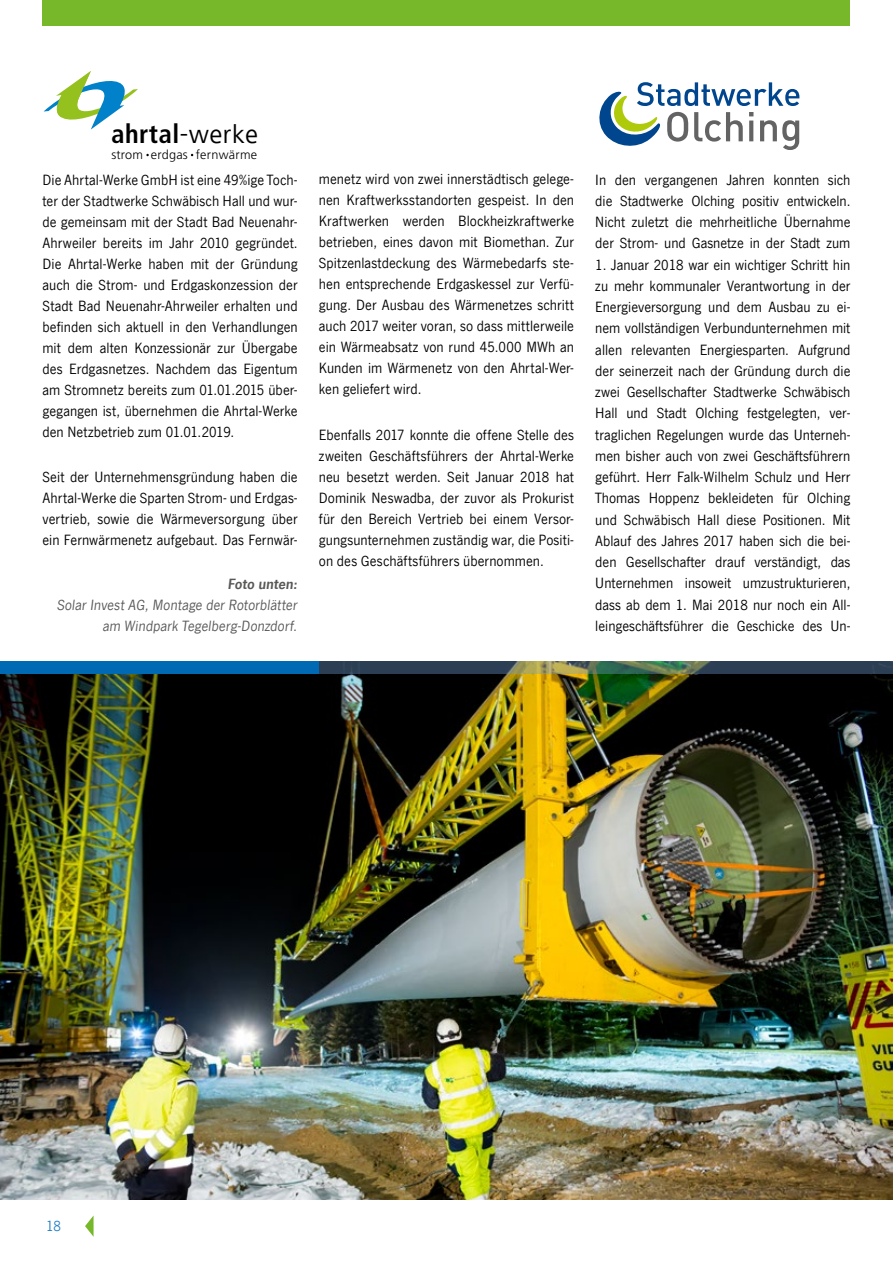
<style>
.page{position:relative;width:893px;height:1263px;background:#fff}
.page>*{position:absolute;margin:0;border:0;box-sizing:border-box;transform-origin:0 0}
.t1{font:700 condensed 26.25px "Frutiger";letter-spacing:.02em;color:#000}
.t2{font:15px/21px "News Gothic Com";color:#000;text-align:justify}
.t3{font:italic 15px/21px "News Gothic Com";letter-spacing:.005em;color:#575756;text-align:right}
.t4{font:italic 700 15px "News Gothic Com";color:#575756}
.t5{font:15px "News Gothic Com";color:#2581c4}
.t6{font:300 12.6px "Frutiger";letter-spacing:.02em;color:#000}
.s1{font-family:"Frutiger Next LT";font-weight:400;font-stretch:normal}
</style>
<div class="page">
<div style="left:43px;top:0;width:807px;height:26px;background:#76b82a"></div>
<svg style="left:85px;top:1215px;width:9px;height:22px"></svg>
<img style="left:0;top:674px;width:893px;height:525px">
<svg style="left:319px;top:661px;width:574px;height:13px;background:#415554"></svg>
<div style="left:0;top:661px;width:319px;height:13px;background:#0069b4"></div>
<svg style="left:43px;top:71px;width:95px;height:59px"></svg>
<svg style="left:599px;top:82px;width:200px;height:68px"></svg>
<h1 class="t1" style="left:111px;top:118px;width:148px">ahrtal<span class="s1">-werke</span></h1>
<p class="t6" style="left:111px;top:147px;width:147px">strom erdgas fernwärme</p>
<p class="t2" style="left:43px;top:169px;width:257px">Die Ahrtal-Werke GmbH ist eine 49%ige Toch&shy;ter der Stadtwerke Schwäbisch Hall und wur&shy;de gemeinsam mit der Stadt Bad Neuenahr-Ahrweiler bereits im Jahr 2010 gegründet.<br>Die Ahrtal-Werke haben mit der Gründung auch die Strom- und Erdgaskonzession der Stadt Bad Neuenahr-Ahrweiler erhalten und befinden sich aktuell in den Verhandlungen mit dem alten Konzessionär zur Übergabe des Erdgasnetzes. Nachdem das Eigentum am Stromnetz bereits zum 01.01.2015 über&shy;gegangen ist, übernehmen die Ahrtal-Werke den Netzbetrieb zum 01.01.2019.</p>
<p class="t2" style="left:43px;top:467px;width:257px">Seit der Unternehmensgründung haben die Ahrtal-Werke die Sparten Strom- und Erdgas&shy;vertrieb, sowie die Wärmeversorgung über ein Fernwärmenetz aufgebaut. Das Fernwär-</p>
<p class="t4" style="left:228px;top:575px;width:71px">Foto unten:</p>
<p class="t3" style="left:57px;top:594px;width:242px">Solar Invest AG, Montage der Rotorblätter am Windpark Tegelberg-Donzdorf.</p>
<p class="t2" style="left:319px;top:169px;width:257px">menetz wird von zwei innerstädtisch gelege&shy;nen Kraftwerksstandorten gespeist. In den Kraftwerken werden Blockheizkraftwerke betrieben, eines davon mit Biomethan. Zur Spitzenlastdeckung des Wärmebedarfs ste&shy;hen entsprechende Erdgaskessel zur Verfü&shy;gung. Der Ausbau des Wärmenetzes schritt auch 2017 weiter voran, so dass mittlerweile ein Wärmeabsatz von rund 45.000 MWh an Kunden im Wärmenetz von den Ahrtal-Wer&shy;ken geliefert wird.</p>
<p class="t2" style="left:319px;top:424px;width:257px">Ebenfalls 2017 konnte die offene Stelle des zweiten Geschäftsführers der Ahrtal-Werke neu besetzt werden. Seit Januar 2018 hat Dominik Neswadba, der zuvor als Prokurist für den Bereich Vertrieb bei einem Versor&shy;gungsunternehmen zuständig war, die Positi&shy;on des Geschäftsführers übernommen.</p>
<p class="t2" style="left:595px;top:169px;width:257px">In den vergangenen Jahren konnten sich die Stadtwerke Olching positiv entwickeln.<br>Nicht zuletzt die mehrheitliche Übernahme der Strom- und Gasnetze in der Stadt zum</p>
<p class="t2" style="left:595px;top:254px;width:257px">1. Januar 2018 war ein wichtiger Schritt hin zu mehr kommunaler Verantwortung in der Energieversorgung und dem Ausbau zu ei&shy;nem vollständigen Verbundunternehmen mit allen relevanten Energiesparten. Aufgrund der seinerzeit nach der Gründung durch die zwei Gesellschafter Stadtwerke Schwäbisch Hall und Stadt Olching festgelegten, ver&shy;traglichen Regelungen wurde das Unterneh&shy;men bisher auch von zwei Geschäftsführern geführt. Herr Falk-Wilhelm Schulz und Herr Thomas Hoppenz bekleideten für Olching und Schwäbisch Hall diese Positionen. Mit Ablauf des Jahres 2017 haben sich die bei&shy;den Gesellschafter drauf verständigt, das Unternehmen insoweit umzustrukturieren, dass ab dem 1. Mai 2018 nur noch ein All&shy;leingeschäftsführer die Geschicke des Un-</p>
<p class="t5" style="left:46px;top:1218px;width:16px">18</p>
</div>
